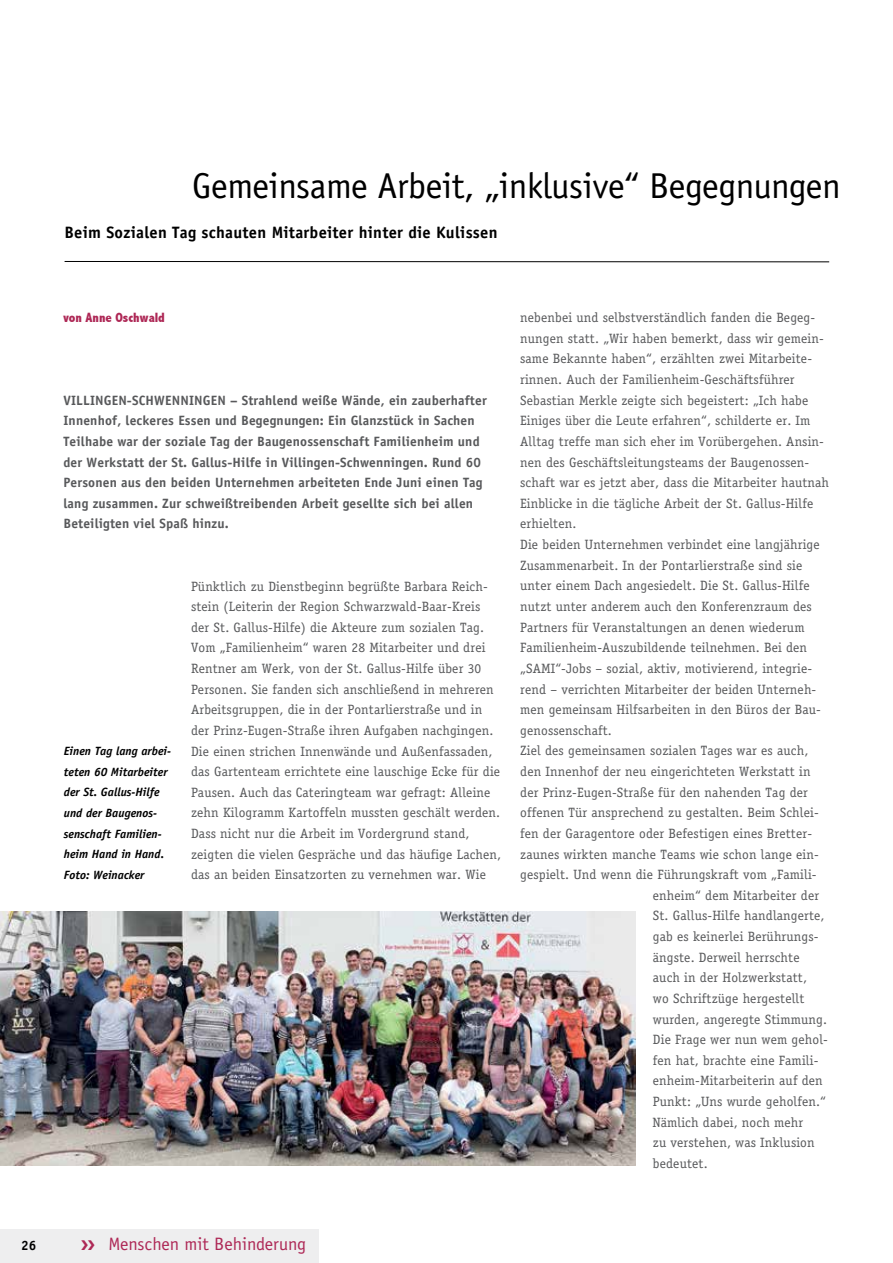
<style>
.page{position:relative;width:893px;height:1263px;background:#fff}
.page>*{position:absolute;margin:0;border:0;box-sizing:border-box;transform-origin:0 0}
.t1{font:36px "Officina Sans Std";letter-spacing:-.01em;color:#000}
.t2{font:18px "Officina Sans Std";color:#ae2856}
.t3{font:700 16.5px "Officina Sans Std";letter-spacing:.015em;color:#000}
.t4{font:13.5px/20.7px "Officina Serif Std";letter-spacing:.01em;color:#58595b}
.t5{font:700 13.5px/20.7px "Officina Sans Std";letter-spacing:.01em;color:#58595b}
.t6{font:800 condensed 13.5px "Abadi";color:#ae2856}
.t7{font:700 13.5px "Officina Sans Std";color:#000}
.t8{font:italic 700 12px/20.5px "Officina Sans Std";color:#000}
</style>
<div class="page">
<img style="left:0;top:911px;width:635px;height:254px">
<div style="left:0;top:1229px;width:319px;height:34px;background:#eeeeef"></div>
<hr style="left:65px;top:261px;width:764px;height:1px;background:#000">
<h1 class="t1" style="left:192px;top:165px;width:650px">Gemeinsame Arbeit, „inklusive“ Begegnungen</h1>
<p class="t3" style="left:65px;top:222px;width:434px">Beim Sozialen Tag schauten Mitarbeiter hinter die Kulissen</p>
<p class="t6" style="left:64px;top:310px;width:103px">von Anne Oschwald</p>
<p class="t5" style="left:64px;top:389px;width:425px">VILLINGEN-SCHWENNINGEN – Strahlend weiße Wände, ein zauberhafter Innenhof, leckeres Essen und Begegnungen: Ein Glanzstück in Sachen Teilhabe war der soziale Tag der Baugenossenschaft Familienheim und der Werkstatt der St. Gallus-Hilfe in Villingen-Schwenningen. Rund 60<br>Personen aus den beiden Unternehmen arbeiteten Ende Juni einen Tag lang zusammen. Zur schweißtreibenden Arbeit gesellte sich bei allen Beteiligten viel Spaß hinzu.</p>
<p class="t8" style="left:64px;top:741px;width:109px">Einen Tag lang arbei&shy;teten 60 Mitarbeiter der St. Gallus-Hilfe und der Baugenos&shy;senschaft Familien&shy;heim Hand in Hand.<br>Foto: Weinacker</p>
<p class="t4" style="left:191px;top:576px;width:312px">Pünktlich zu Dienstbeginn begrüßte Barbara Reich&shy;stein (Leiterin der Region Schwarzwald-Baar-Kreis der St. Gallus-Hilfe) die Akteure zum sozialen Tag.<br>Vom „Familienheim“ waren 28 Mitarbeiter und drei Rentner am Werk, von der St. Gallus-Hilfe über 30<br>Personen. Sie fanden sich anschließend in mehreren Arbeitsgruppen, die in der Pontarlierstraße und in der Prinz-Eugen-Straße ihren Aufgaben nachgingen.<br>Die einen strichen Innenwände und Außenfassaden, das Gartenteam errichtete eine lauschige Ecke für die Pausen. Auch das Cateringteam war gefragt: Alleine zehn Kilogramm Kartoffeln mussten geschält werden.<br>Dass nicht nur die Arbeit im Vordergrund stand, zeigten die vielen Gespräche und das häufige Lachen, das an beiden Einsatzorten zu vernehmen war. Wie</p>
<p class="t4" style="left:520px;top:307px;width:297px">nebenbei und selbstverständlich fanden die Begeg-</p>
<p class="t4" style="left:520px;top:328px;width:305px">nungen statt. „Wir haben bemerkt, dass wir gemein-</p>
<p class="t4" style="left:520px;top:348px;width:293px">same Bekannte haben“, erzählten zwei Mitarbeite-</p>
<p class="t4" style="left:520px;top:369px;width:276px">rinnen. Auch der Familienheim-Geschäftsführer</p>
<p class="t4" style="left:520px;top:390px;width:290px">Sebastian Merkle zeigte sich begeistert: „Ich habe</p>
<p class="t4" style="left:520px;top:410px;width:292px">Einiges über die Leute erfahren“, schilderte er. Im</p>
<p class="t4" style="left:520px;top:431px;width:305px">Alltag treffe man sich eher im Vorübergehen. Ansin-</p>
<p class="t4" style="left:520px;top:452px;width:291px">nen des Geschäftsleitungsteams der Baugenossen-</p>
<p class="t4" style="left:520px;top:472px;width:310px">schaft war es jetzt aber, dass die Mitarbeiter hautnah</p>
<p class="t4" style="left:520px;top:493px;width:295px">Einblicke in die tägliche Arbeit der St. Gallus-Hilfe</p>
<p class="t4" style="left:520px;top:514px;width:58px">erhielten.</p>
<p class="t4" style="left:520px;top:534px;width:301px">Die beiden Unternehmen verbindet eine langjährige</p>
<p class="t4" style="left:520px;top:555px;width:284px">Zusammenarbeit. In der Pontarlierstraße sind sie</p>
<p class="t4" style="left:520px;top:575px;width:291px">unter einem Dach angesiedelt. Die St. Gallus-Hilfe</p>
<p class="t4" style="left:520px;top:596px;width:293px">nutzt unter anderem auch den Konferenzraum des</p>
<p class="t4" style="left:520px;top:617px;width:286px">Partners für Veranstaltungen an denen wiederum</p>
<p class="t4" style="left:520px;top:637px;width:288px">Familienheim-Auszubildende teilnehmen. Bei den</p>
<p class="t4" style="left:520px;top:658px;width:293px">„SAMI“-Jobs – sozial, aktiv, motivierend, integrie-</p>
<p class="t4" style="left:520px;top:679px;width:298px">rend – verrichten Mitarbeiter der beiden Unterneh-</p>
<p class="t4" style="left:520px;top:699px;width:302px">men gemeinsam Hilfsarbeiten in den Büros der Bau-</p>
<p class="t4" style="left:520px;top:720px;width:93px">genossenschaft.</p>
<p class="t4" style="left:520px;top:740px;width:290px">Ziel des gemeinsamen sozialen Tages war es auch,</p>
<p class="t4" style="left:520px;top:761px;width:292px">den Innenhof der neu eingerichteten Werkstatt in</p>
<p class="t4" style="left:520px;top:782px;width:289px">der Prinz-Eugen-Straße für den nahenden Tag der</p>
<p class="t4" style="left:520px;top:802px;width:300px">offenen Tür ansprechend zu gestalten. Beim Schlei-</p>
<p class="t4" style="left:520px;top:823px;width:293px">fen der Garagentore oder Befestigen eines Bretter-</p>
<p class="t4" style="left:520px;top:844px;width:300px">zaunes wirkten manche Teams wie schon lange ein-</p>
<p class="t4" style="left:520px;top:864px;width:298px">gespielt. Und wenn die Führungskraft vom „Famili-</p>
<p class="t4" style="left:653px;top:885px;width:168px">enheim“ dem Mitarbeiter der</p>
<p class="t4" style="left:653px;top:905px;width:173px">St. Gallus-Hilfe handlangerte,</p>
<p class="t4" style="left:653px;top:926px;width:167px">gab es keinerlei Berührungs-</p>
<p class="t4" style="left:653px;top:947px;width:148px">ängste. Derweil herrschte</p>
<p class="t4" style="left:653px;top:967px;width:156px">auch in der Holzwerkstatt,</p>
<p class="t4" style="left:653px;top:988px;width:153px">wo Schriftzüge hergestellt</p>
<p class="t4" style="left:653px;top:1009px;width:176px">wurden, angeregte Stimmung.</p>
<p class="t4" style="left:653px;top:1029px;width:177px">Die Frage wer nun wem gehol-</p>
<p class="t4" style="left:653px;top:1050px;width:167px">fen hat, brachte eine Famili-</p>
<p class="t4" style="left:653px;top:1070px;width:171px">enheim-Mitarbeiterin auf den</p>
<p class="t4" style="left:653px;top:1091px;width:175px">Punkt: „Uns wurde geholfen.“</p>
<p class="t4" style="left:653px;top:1112px;width:152px">Nämlich dabei, noch mehr</p>
<p class="t4" style="left:653px;top:1132px;width:163px">zu verstehen, was Inklusion</p>
<p class="t4" style="left:653px;top:1153px;width:56px">bedeutet.</p>
<p class="t7" style="left:21px;top:1237px;width:17px">26</p>
<h2 class="t2" style="left:108px;top:1233px;width:199px">Menschen mit Behinderung</h2>
</div>
